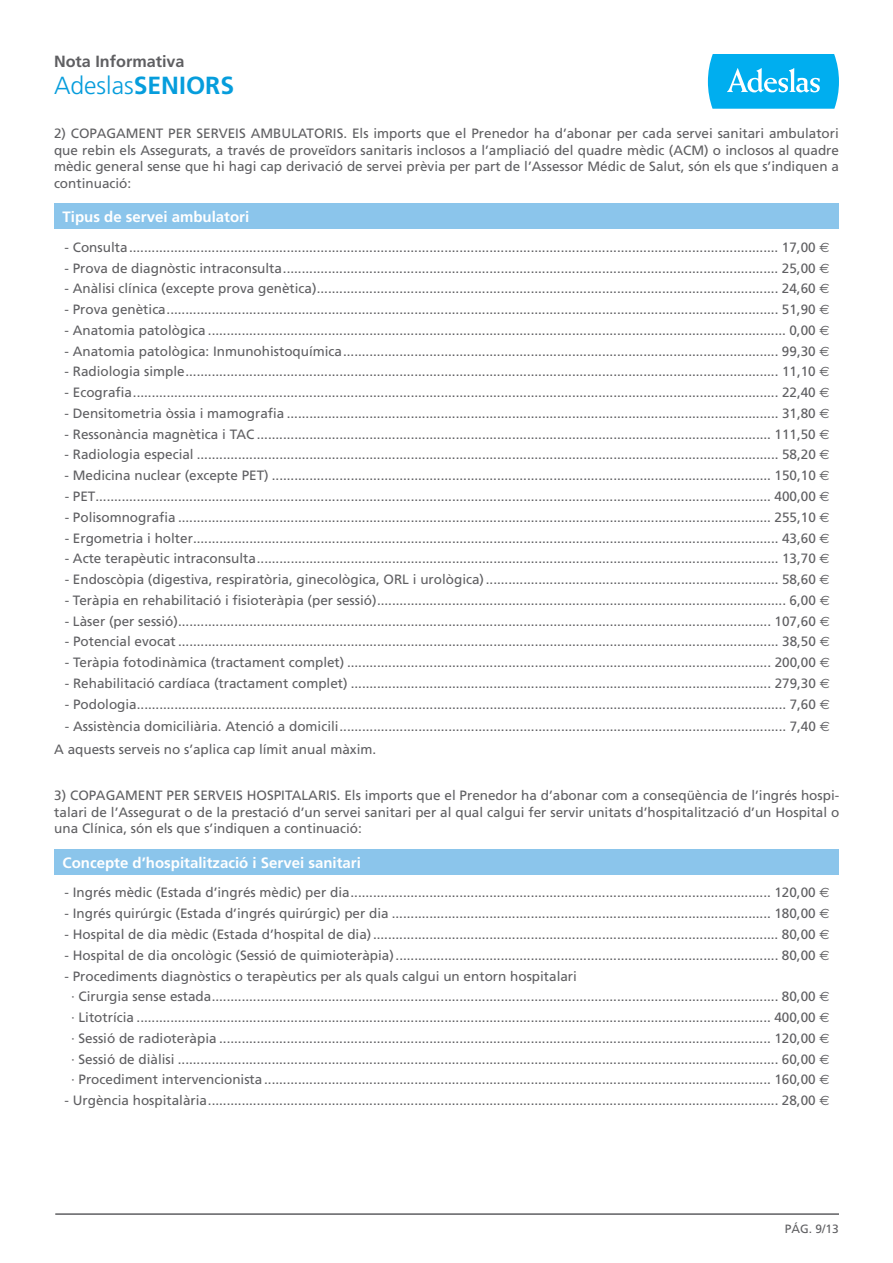
<style>
.page{position:relative;width:893px;height:1263px;background:#fff}
.page>*{position:absolute;margin:0;border:0;box-sizing:border-box;transform-origin:0 0}
.t1{font:300 24.75px "Frutiger";color:#069ddc}
.t2{font:700 16.2px "Frutiger";color:#5f5f62}
.t3{font:700 15px "Frutiger";color:#fff}
.t4{font:13.5px/16.5px "Frutiger";color:#5f5f62;text-align:justify}
.t5{font:12px "Frutiger";color:#5f5f62}
.s1{font-weight:700}
.s2{font-family:"Euro Sans"}
</style>
<div class="page">
<div style="left:54px;top:204px;width:785px;height:25px;background:#8bc5eb"></div>
<div style="left:54px;top:849px;width:785px;height:26px;background:#8bc5eb"></div>
<hr style="left:55px;top:1213px;width:784px;height:2px;background:#5f5f62">
<svg style="left:708px;top:54px;width:131px;height:55px;background:#20b8f0"></svg>
<p class="t2" style="left:54px;top:51px;width:132px">Nota Informativa</p>
<h1 class="t1" style="left:54px;top:71px;width:182px">Adeslas<span class="s1">SENIORS</span></h1>
<p class="t4" style="left:54px;top:125px;width:786px">2) COPAGAMENT PER SERVEIS AMBULATORIS. Els imports que el Prenedor ha d’abonar per cada servei sanitari ambulatori que rebin els Assegurats, a través de proveïdors sanitaris inclosos a l’ampliació del quadre mèdic (ACM) o inclosos al quadre mèdic general sense que hi hagi cap derivació de servei prèvia per part de l’Assessor Médic de Salut, són els que s’indiquen a continuació:</p>
<p class="t3" style="left:63px;top:208px;width:188px">Tipus de servei ambulatori</p>
<p class="t4" style="left:65px;top:239px;width:767px">- Consulta............................................................................................................................................................................. 17,00 <span class="s2">€</span></p>
<p class="t4" style="left:65px;top:260px;width:767px">- Prova de diagnòstic intraconsulta.................................................................................................................................... 25,00 <span class="s2">€</span></p>
<p class="t4" style="left:65px;top:280px;width:767px">- Anàlisi clínica (excepte prova genètica)........................................................................................................................... 24,60 <span class="s2">€</span></p>
<p class="t4" style="left:65px;top:301px;width:767px">- Prova genètica................................................................................................................................................................... 51,90 <span class="s2">€</span></p>
<p class="t4" style="left:65px;top:322px;width:767px">- Anatomia patològica .......................................................................................................................................................... 0,00 <span class="s2">€</span></p>
<p class="t4" style="left:65px;top:343px;width:767px">- Anatomia patològica: Inmunohistoquímica.................................................................................................................... 99,30 <span class="s2">€</span></p>
<p class="t4" style="left:65px;top:363px;width:767px">- Radiologia simple.............................................................................................................................................................. 11,10 <span class="s2">€</span></p>
<p class="t4" style="left:65px;top:384px;width:767px">- Ecografia............................................................................................................................................................................ 22,40 <span class="s2">€</span></p>
<p class="t4" style="left:65px;top:405px;width:767px">- Densitometria òssia i mamografia ................................................................................................................................... 31,80 <span class="s2">€</span></p>
<p class="t4" style="left:65px;top:426px;width:767px">- Ressonància magnètica i TAC ......................................................................................................................................... 111,50 <span class="s2">€</span></p>
<p class="t4" style="left:65px;top:446px;width:767px">- Radiologia especial ........................................................................................................................................................... 58,20 <span class="s2">€</span></p>
<p class="t4" style="left:65px;top:467px;width:767px">- Medicina nuclear (excepte PET) ..................................................................................................................................... 150,10 <span class="s2">€</span></p>
<p class="t4" style="left:65px;top:488px;width:767px">- PET.................................................................................................................................................................................... 400,00 <span class="s2">€</span></p>
<p class="t4" style="left:65px;top:509px;width:767px">- Polisomnografia .............................................................................................................................................................. 255,10 <span class="s2">€</span></p>
<p class="t4" style="left:65px;top:529px;width:767px">- Ergometria i holter............................................................................................................................................................ 43,60 <span class="s2">€</span></p>
<p class="t4" style="left:65px;top:550px;width:767px">- Acte terapèutic intraconsulta........................................................................................................................................... 13,70 <span class="s2">€</span></p>
<p class="t4" style="left:65px;top:571px;width:766px">- Endoscòpia (digestiva, respiratòria, ginecològica, ORL i urològica).............................................................................. 58,60 <span class="s2">€</span></p>
<p class="t4" style="left:65px;top:592px;width:767px">- Teràpia en rehabilitació i fisioteràpia (per sessió)............................................................................................................. 6,00 <span class="s2">€</span></p>
<p class="t4" style="left:65px;top:612px;width:767px">- Làser (per sessió).............................................................................................................................................................. 107,60 <span class="s2">€</span></p>
<p class="t4" style="left:65px;top:633px;width:767px">- Potencial evocat ................................................................................................................................................................ 38,50 <span class="s2">€</span></p>
<p class="t4" style="left:65px;top:654px;width:767px">- Teràpia fotodinàmica (tractament complet) ................................................................................................................. 200,00 <span class="s2">€</span></p>
<p class="t4" style="left:65px;top:675px;width:767px">- Rehabilitació cardíaca (tractament complet) ................................................................................................................ 279,30 <span class="s2">€</span></p>
<p class="t4" style="left:65px;top:695px;width:767px">- Podologia............................................................................................................................................................................. 7,60 <span class="s2">€</span></p>
<p class="t4" style="left:54px;top:715px;width:777px;line-height:23px;text-indent:10px">- Assistència domiciliària. Atenció a domicili....................................................................................................................... 7,40 <span class="s2">€<br></span>A aquests serveis no s’aplica cap límit anual màxim.</p>
<p class="t4" style="left:54px;top:787px;width:786px">3) COPAGAMENT PER SERVEIS HOSPITALARIS. Els imports que el Prenedor ha d’abonar com a conseqüència de l’ingrés hospi&shy;talari de l’Assegurat o de la prestació d’un servei sanitari per al qual calgui fer servir unitats d’hospitalització d’un Hospital o una Clínica, són els que s’indiquen a continuació:</p>
<p class="t3" style="left:63px;top:854px;width:300px">Concepte d’hospitalització i Servei sanitari</p>
<p class="t4" style="left:65px;top:884px;width:767px">- Ingrés mèdic (Estada d’ingrés mèdic) per dia................................................................................................................ 120,00 <span class="s2">€</span></p>
<p class="t4" style="left:65px;top:905px;width:766px">- Ingrés quirúrgic (Estada d’ingrés quirúrgic) per dia ..................................................................................................... 180,00 <span class="s2">€</span></p>
<p class="t4" style="left:65px;top:926px;width:767px">- Hospital de dia mèdic (Estada d’hospital de dia)............................................................................................................ 80,00 <span class="s2">€</span></p>
<p class="t4" style="left:65px;top:947px;width:766px">- Hospital de dia oncològic (Sessió de quimioteràpia)...................................................................................................... 80,00 <span class="s2">€</span></p>
<p class="t4" style="left:71px;top:965px;width:760px;line-height:20.7px;text-align:left;text-indent:-7px">- Procediments diagnòstics o terapèutics per als quals calgui un entorn hospitalari<br>· Cirurgia sense estada....................................................................................................................................................... 80,00 <span class="s2">€ </span>· Litotrícia ......................................................................................................................................................................... 400,00 <span class="s2">€ </span>· Sessió de radioteràpia ................................................................................................................................................... 120,00 <span class="s2">€ </span>· Sessió de diàlisi ................................................................................................................................................................ 60,00 <span class="s2">€ </span>· Procediment intervencionista....................................................................................................................................... 160,00 <span class="s2">€</span></p>
<p class="t4" style="left:65px;top:1092px;width:767px">- Urgència hospitalària........................................................................................................................................................ 28,00 <span class="s2">€</span></p>
<p class="t5" style="left:785px;top:1221px;width:56px">PÁG. 9/13</p>
</div>
